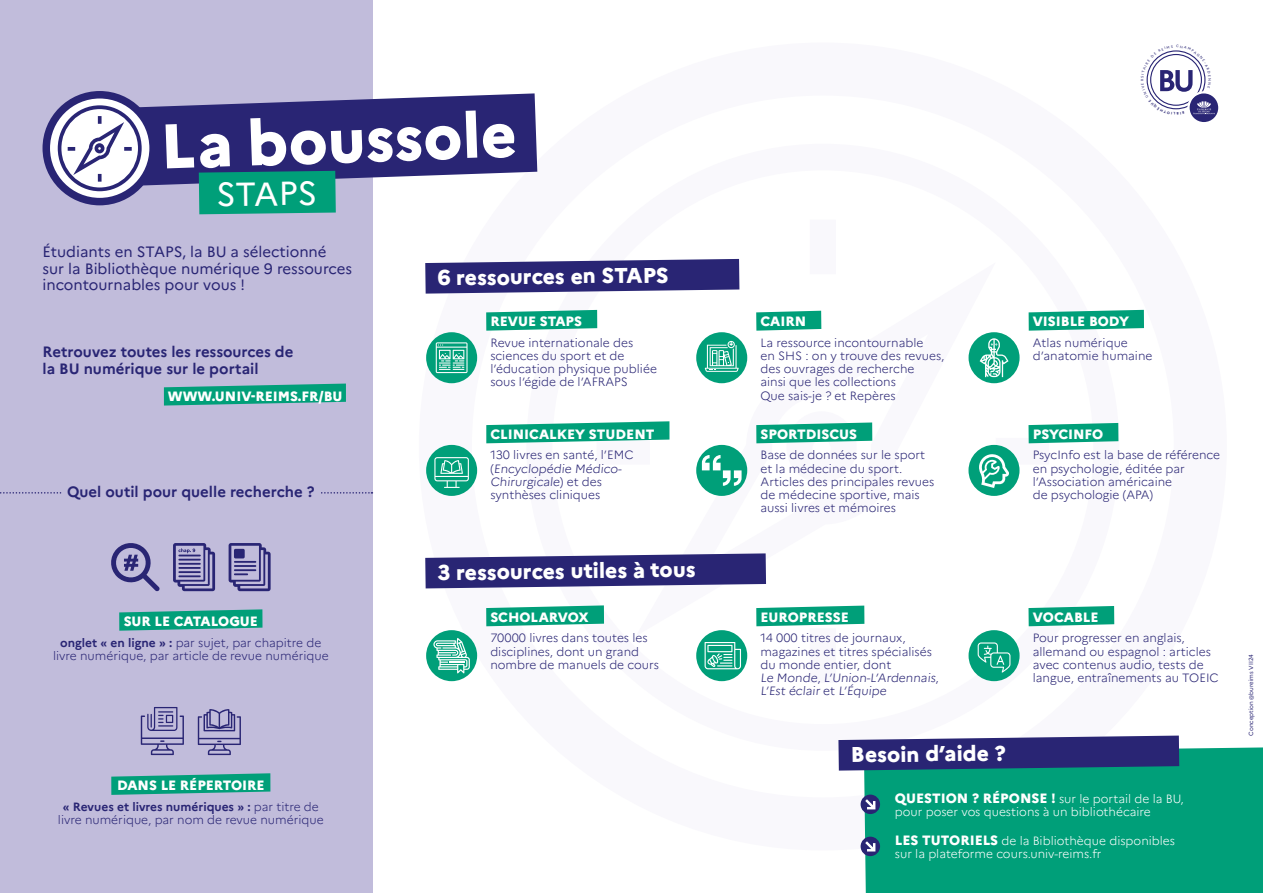
<style>
.page{position:relative;width:1263px;height:893px;background:#fff}
.page>*{position:absolute;margin:0;border:0;box-sizing:border-box;transform-origin:0 0}
.t1{font:800 62.85px "Marianne";color:#fff}
.t2{font:33.15px "Marianne";color:#fff}
.t3{font:800 21.3px "Marianne";color:#fff}
.t4{font:15px/16.5px "Marianne";color:#292574}
.t5{font:700 15px/16.5px "Marianne";color:#292574}
.t6{font:800 13.5px "Marianne";color:#fff}
.t7{font:300 12px/13.2px "Marianne";color:#292574}
.t8{font:300 12px/13.2px "Marianne";color:#fff}
.t9{font:6px "Marianne";color:#292574}
.s1{font-weight:700}
.s2{font-weight:800;font-size:13.5px}
</style>
<div class="page">
<div style="left:0;top:0;width:373px;height:893px;background:#c1bcdb"></div>
<div style="left:864px;top:747px;width:399px;height:146px;background:#009f79"></div>
<svg style="left:43px;top:91px;width:494px;height:123px"></svg>
<svg style="left:425px;top:259px;width:314px;height:35px;background:#444085"></svg>
<svg style="left:425px;top:553px;width:341px;height:35px;background:#444085"></svg>
<svg style="left:838px;top:736px;width:341px;height:35px;background:#31397b"></svg>
<svg style="left:164px;top:384px;width:182px;height:22px;background:#21a389"></svg>
<svg style="left:0;top:492px;width:372px;height:2px"></svg>
<div style="left:62px;top:485px;width:258px;height:15px;background:#c1bcdb"></div>
<svg style="left:198px;top:709px;width:43px;height:46px"></svg>
<svg style="left:141px;top:707px;width:43px;height:48px"></svg>
<svg style="left:111px;top:773px;width:159px;height:22px;background:#21a389"></svg>
<svg style="left:119px;top:609px;width:143px;height:22px;background:#21a389"></svg>
<svg style="left:173px;top:543px;width:42px;height:48px"></svg>
<svg style="left:229px;top:543px;width:42px;height:48px"></svg>
<svg style="left:111px;top:543px;width:49px;height:48px"></svg>
<div style="left:426px;top:445px;width:51px;height:51px;background:#009f79;border-radius:50%"></div>
<svg style="left:486px;top:421px;width:183px;height:22px;background:#2baf8f"></svg>
<svg style="left:434px;top:457px;width:35px;height:31px"></svg>
<div style="left:696px;top:332px;width:51px;height:51px;background:#009f79;border-radius:50%"></div>
<svg style="left:756px;top:311px;width:65px;height:20px"></svg>
<svg style="left:705px;top:341px;width:34px;height:31px"></svg>
<div style="left:968px;top:332px;width:51px;height:51px;background:#009f79;border-radius:50%"></div>
<svg style="left:1028px;top:310px;width:116px;height:21px;background:#22ab8b"></svg>
<svg style="left:980px;top:338px;width:28px;height:39px"></svg>
<div style="left:968px;top:445px;width:51px;height:51px;background:#009f79;border-radius:50%"></div>
<svg style="left:1028px;top:423px;width:90px;height:20px;background:#17a785"></svg>
<svg style="left:979px;top:454px;width:30px;height:34px"></svg>
<div style="left:696px;top:445px;width:51px;height:51px;background:#009f79;border-radius:50%"></div>
<svg style="left:756px;top:422px;width:116px;height:21px;background:#21ab8a"></svg>
<svg style="left:702px;top:455px;width:39px;height:31px"></svg>
<div style="left:426px;top:332px;width:51px;height:51px;background:#009f79;border-radius:50%"></div>
<svg style="left:486px;top:310px;width:111px;height:21px;background:#21ab8a"></svg>
<svg style="left:436px;top:342px;width:31px;height:31px"></svg>
<svg style="left:860px;top:795px;width:20px;height:19px"></svg>
<svg style="left:865px;top:799px;width:10px;height:10px"></svg>
<svg style="left:860px;top:837px;width:20px;height:19px"></svg>
<svg style="left:865px;top:841px;width:10px;height:10px"></svg>
<div style="left:968px;top:630px;width:51px;height:51px;background:#009f79;border-radius:50%"></div>
<svg style="left:978px;top:642px;width:32px;height:31px"></svg>
<svg style="left:1028px;top:606px;width:86px;height:20px;background:#17a785"></svg>
<div style="left:696px;top:630px;width:51px;height:51px;background:#009f79;border-radius:50%"></div>
<svg style="left:756px;top:606px;width:108px;height:20px;background:#17a785"></svg>
<svg style="left:704px;top:642px;width:37px;height:27px"></svg>
<div style="left:426px;top:630px;width:51px;height:51px;background:#009f79;border-radius:50%"></div>
<svg style="left:486px;top:605px;width:118px;height:21px;background:#21ab8a"></svg>
<svg style="left:433px;top:638px;width:37px;height:35px"></svg>
<svg style="left:1146px;top:50px;width:73px;height:72px"></svg>
<h1 class="t1" style="left:159px;top:108px;width:358px;rotate:-2deg">La boussole</h1>
<h2 class="t2" style="left:216px;top:174px;width:103px;rotate:-1deg">STAPS</h2>
<p class="t4" style="left:43px;top:243px;width:311px">Étudiants en STAPS, la BU a sélectionné sur la Bibliothèque numérique 9 ressources incontournables pour vous !</p>
<h3 class="t3" style="left:437px;top:265px;width:233px;rotate:-1deg">6 ressources en STAPS</h3>
<p class="t5" style="left:43px;top:344px;width:252px">Retrouvez toutes les ressources de la BU numérique sur le portail</p>
<p class="t6" style="left:168px;top:388px;width:176px">WWW.UNIV-REIMS.FR/BU</p>
<p class="t5" style="left:67px;top:483px;width:249px">Quel outil pour quelle recherche ?</p>
<p class="t6" style="left:124px;top:613px;width:136px">SUR LE CATALOGUE</p>
<p class="t7" style="left:53px;top:636px;width:277px;text-align:center"><span class="s1">onglet « en ligne » :</span> par sujet, par chapitre de livre numérique, par article de revue numérique</p>
<p class="t6" style="left:117px;top:777px;width:149px">DANS LE RÉPERTOIRE</p>
<p class="t7" style="left:58px;top:800px;width:267px;text-align:center"><span class="s1">« Revues et livres numériques » :</span> par titre de livre numérique, par nom de revue numérique</p>
<p class="t6" style="left:490px;top:313px;width:93px">REVUE STAPS</p>
<p class="t7" style="left:490px;top:336px;width:168px">Revue internationale des sciences du sport et de l’éducation physique publiée sous l’égide de l’AFRAPS</p>
<p class="t6" style="left:490px;top:426px;width:166px">CLINICALKEY STUDENT</p>
<p class="t7" style="left:490px;top:448px;width:145px">130 livres en santé, l’EMC (Encyclopédie Médico-<br>Chirurgicale) et des synthèses cliniques</p>
<h3 class="t3" style="left:437px;top:560px;width:259px;rotate:-1deg">3 ressources utiles à tous</h3>
<p class="t6" style="left:490px;top:608px;width:100px">SCHOLARVOX</p>
<p class="t7" style="left:490px;top:631px;width:170px">70000 livres dans toutes les disciplines, dont un grand nombre de manuels de cours</p>
<p class="t6" style="left:760px;top:313px;width:47px">CAIRN</p>
<p class="t6" style="left:1033px;top:313px;width:98px">VISIBLE BODY</p>
<p class="t7" style="left:760px;top:336px;width:185px">La ressource incontournable<br>en SHS : on y trouve des revues, des ouvrages de recherche<br>ainsi que les collections<br>Que sais-je ? et Repères</p>
<p class="t7" style="left:1033px;top:336px;width:121px">Atlas numérique d’anatomie humaine</p>
<p class="t6" style="left:760px;top:426px;width:98px">SPORTDISCUS</p>
<p class="t6" style="left:1033px;top:426px;width:72px">PSYCINFO</p>
<p class="t7" style="left:760px;top:448px;width:175px">Base de données sur le sport et la médecine du sport.<br>Articles des principales revues de médecine sportive, mais aussi livres et mémoires</p>
<p class="t7" style="left:1033px;top:448px;width:189px">PsycInfo est la base de référence en psychologie, éditée par l’Association américaine<br>de psychologie (APA)</p>
<p class="t6" style="left:760px;top:608px;width:90px">EUROPRESSE</p>
<p class="t7" style="left:760px;top:631px;width:180px">14 000 titres de journaux, magazines et titres spécialisés du monde entier, dont<br>Le Monde, L’Union-L’Ardennais,<br>L’Est éclair et L’Équipe</p>
<h3 class="t3" style="left:850px;top:742px;width:157px;rotate:-1deg">Besoin d’aide ?</h3>
<p class="t6" style="left:1033px;top:608px;width:67px">VOCABLE</p>
<p class="t7" style="left:1033px;top:631px;width:188px">Pour progresser en anglais, allemand ou espagnol : articles avec contenus audio, tests de langue, entraînements au TOEIC</p>
<p class="t8" style="left:895px;top:792px;width:290px"><span class="s2">QUESTION ? RÉPONSE !</span> sur le portail de la BU, pour poser vos questions à un bibliothécaire</p>
<p class="t8" style="left:895px;top:834px;width:282px"><span class="s2">LES TUTORIELS</span> de la Bibliothèque disponibles sur la plateforme cours.univ-reims.fr</p>
<p class="t9" style="left:1247px;top:736px;width:82px;rotate:-90deg">Conception @bureims VII24</p>
</div>
